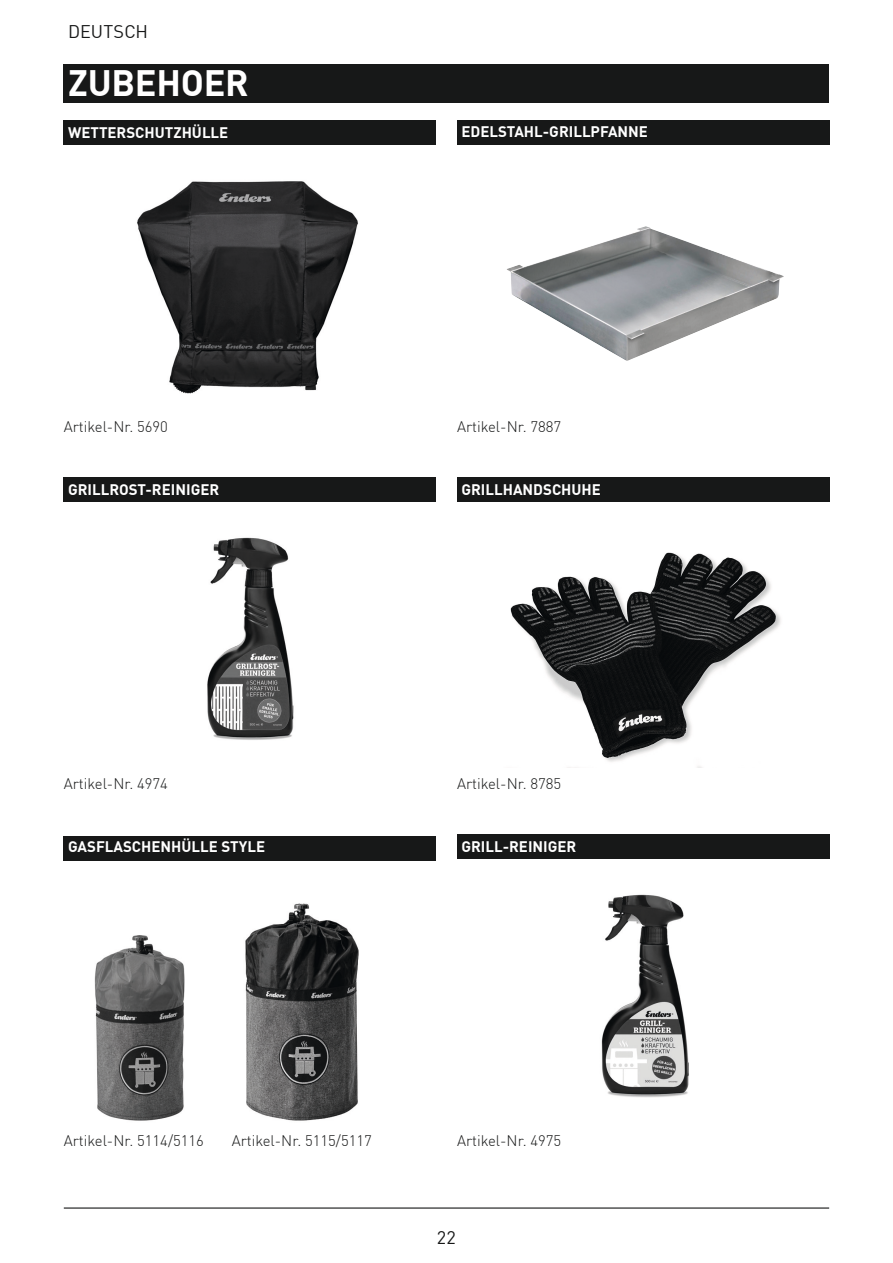
<style>
.page{position:relative;width:893px;height:1263px;background:#fff}
.page>*{position:absolute;margin:0;border:0;box-sizing:border-box;transform-origin:0 0}
.t1{font:700 36px "DIN Offc";letter-spacing:-.005em;color:#fff}
.t2{font:18px "DIN Offc";letter-spacing:.01em;color:#171818}
.FLIESSTEXT{font:300 15px "DIN Offc";color:#171818}
.FLIESSTEXT-2{font:700 15px "DIN Offc";color:#fff}
</style>
<div class="page">
<hr style="left:64px;top:1207px;width:765px;height:2px;background:#171818">
<div style="left:64px;top:64px;width:765px;height:39px;background:#171818"></div>
<div style="left:457px;top:121px;width:372px;height:24px;background:#171818"></div>
<img style="left:137px;top:181px;width:221px;height:213px">
<img style="left:507px;top:226px;width:277px;height:135px">
<div style="left:64px;top:121px;width:372px;height:24px;background:#171818"></div>
<div style="left:457px;top:835px;width:372px;height:24px;background:#171818"></div>
<div style="left:457px;top:478px;width:372px;height:24px;background:#171818"></div>
<img style="left:510px;top:552px;width:271px;height:216px">
<img style="left:601px;top:894px;width:88px;height:204px">
<div style="left:64px;top:478px;width:372px;height:24px;background:#171818"></div>
<div style="left:64px;top:836px;width:372px;height:25px;background:#171818"></div>
<img style="left:207px;top:537px;width:87px;height:203px">
<img style="left:245px;top:903px;width:114px;height:218px">
<img style="left:94px;top:935px;width:91px;height:186px">
<p class="t2" style="left:68px;top:20px;width:82px">DEUTSCH</p>
<p class="t1" style="left:68px;top:59px;width:182px">ZUBEHOER</p>
<p class="FLIESSTEXT-2" style="left:68px;top:123px;width:162px">WETTERSCHUTZHÜLLE</p>
<p class="FLIESSTEXT-2" style="left:461px;top:122px;width:188px">EDELSTAHL-GRILLPFANNE</p>
<p class="FLIESSTEXT" style="left:64px;top:417px;width:106px">Artikel-Nr. 5690</p>
<p class="FLIESSTEXT-2" style="left:68px;top:480px;width:153px">GRILLROST-REINIGER</p>
<p class="FLIESSTEXT" style="left:457px;top:417px;width:106px">Artikel-Nr. 7887</p>
<p class="FLIESSTEXT-2" style="left:461px;top:479px;width:141px">GRILLHANDSCHUHE</p>
<p class="FLIESSTEXT" style="left:64px;top:774px;width:106px">Artikel-Nr. 4974</p>
<p class="FLIESSTEXT-2" style="left:68px;top:837px;width:199px">GASFLASCHENHÜLLE STYLE</p>
<p class="FLIESSTEXT" style="left:457px;top:774px;width:106px">Artikel-Nr. 8785</p>
<p class="FLIESSTEXT-2" style="left:461px;top:837px;width:117px">GRILL-REINIGER</p>
<p class="FLIESSTEXT" style="left:64px;top:1131px;width:142px">Artikel-Nr. 5114/5116</p>
<p class="FLIESSTEXT" style="left:232px;top:1131px;width:142px">Artikel-Nr. 5115/5117</p>
<p class="FLIESSTEXT" style="left:457px;top:1131px;width:106px">Artikel-Nr. 4975</p>
<p class="t2" style="left:437px;top:1226px;width:21px">22</p>
</div>
